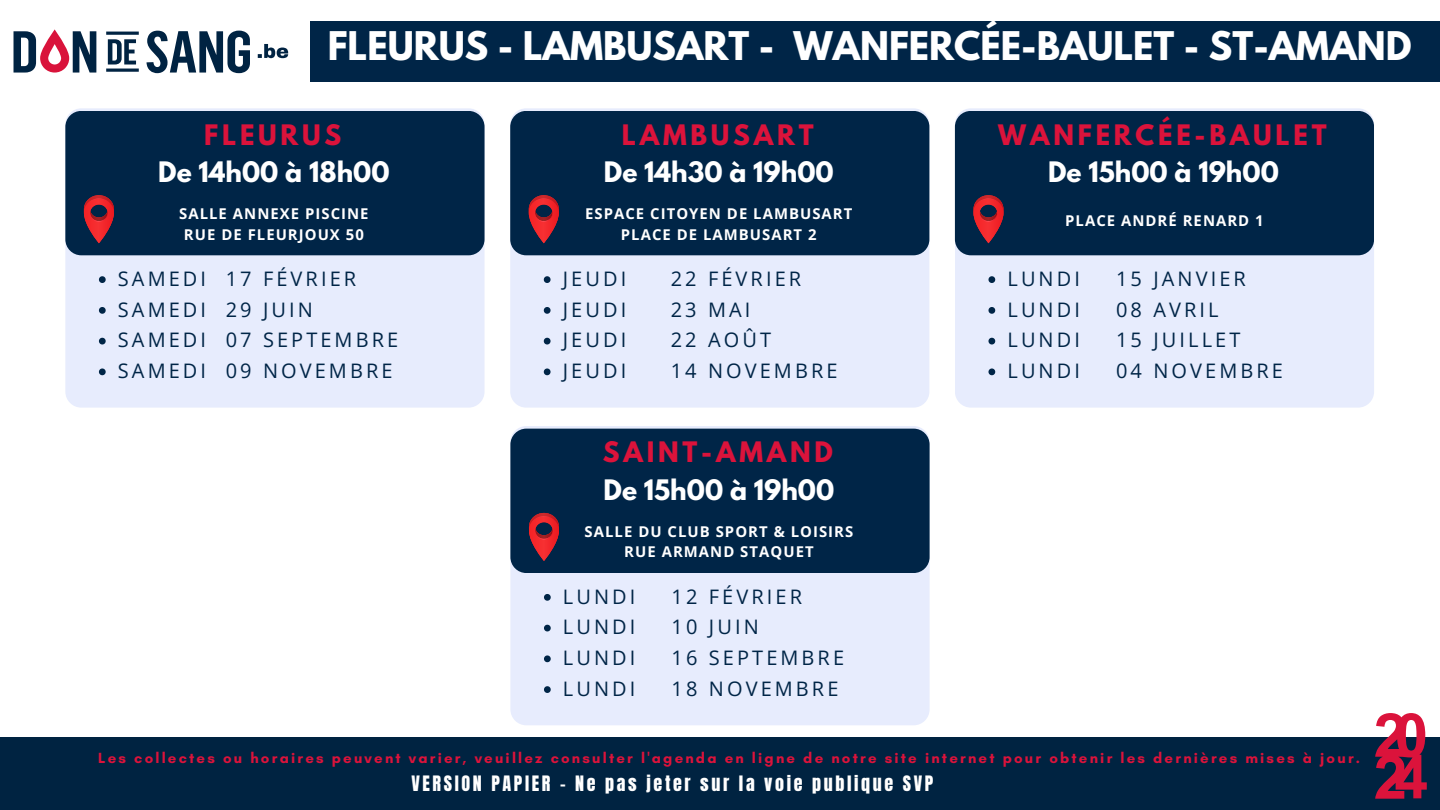
<style>
.page{position:relative;width:1440px;height:810px;background:#fff}
.page>*{position:absolute;margin:0;border:0;box-sizing:border-box;transform-origin:0 0}
.t1{font:700 35px "League Spartan";color:#fff}
.t2{font:700 25px "League Spartan";color:#fff}
.t3{font:700 25px "League Spartan";letter-spacing:.15em;color:#db133b}
.t4{font:20px "Open Sans";letter-spacing:.155em;color:#002547}
.t5{font:18.1px "Anton";letter-spacing:.145em;color:#fff}
.t6{font:700 15px "Glacial Indifference";letter-spacing:.145em;color:#db133b}
.t7{font:700 14.9px/20.2px "Open Sans";letter-spacing:.07em;color:#fff;text-align:center}
</style>
<div class="page">
<svg style="left:14px;top:29px;width:82px;height:44px"></svg>
<svg style="left:147px;top:31px;width:103px;height:42px"></svg>
<svg style="left:258px;top:44px;width:30px;height:14px"></svg>
<svg style="left:108px;top:39px;width:28px;height:26px"></svg>
<hr style="left:108px;top:69px;width:29px;height:3px;background:#002342">
<hr style="left:108px;top:32px;width:29px;height:3px;background:#002342">
<div style="left:65px;top:108px;width:420px;height:300px;background:#e7ecfd;border-radius:16px"></div>
<div style="left:65px;top:111px;width:419px;height:144px;background:#002547;border-radius:16px"></div>
<svg style="left:84px;top:195px;width:30px;height:48px"></svg>
<svg style="left:99px;top:276px;width:7px;height:7px"></svg>
<svg style="left:99px;top:307px;width:7px;height:7px"></svg>
<svg style="left:99px;top:338px;width:7px;height:6px"></svg>
<svg style="left:99px;top:368px;width:7px;height:7px"></svg>
<div style="left:955px;top:108px;width:419px;height:300px;background:#e7ecfd;border-radius:16px"></div>
<div style="left:955px;top:111px;width:419px;height:144px;background:#002547;border-radius:16px"></div>
<svg style="left:973px;top:195px;width:30px;height:48px"></svg>
<svg style="left:988px;top:276px;width:7px;height:7px"></svg>
<svg style="left:988px;top:307px;width:7px;height:7px"></svg>
<svg style="left:988px;top:338px;width:7px;height:6px"></svg>
<svg style="left:988px;top:368px;width:7px;height:7px"></svg>
<div style="left:510px;top:108px;width:419px;height:300px;background:#e7ecfd;border-radius:16px"></div>
<div style="left:510px;top:111px;width:419px;height:144px;background:#002547;border-radius:16px"></div>
<svg style="left:529px;top:195px;width:30px;height:48px"></svg>
<svg style="left:544px;top:276px;width:7px;height:7px"></svg>
<svg style="left:544px;top:307px;width:7px;height:7px"></svg>
<svg style="left:544px;top:338px;width:7px;height:6px"></svg>
<svg style="left:544px;top:368px;width:7px;height:7px"></svg>
<div style="left:510px;top:426px;width:420px;height:299px;background:#e7ecfd;border-radius:16px"></div>
<div style="left:510px;top:429px;width:420px;height:144px;background:#002547;border-radius:16px"></div>
<svg style="left:529px;top:513px;width:30px;height:48px"></svg>
<svg style="left:544px;top:594px;width:7px;height:7px"></svg>
<svg style="left:544px;top:625px;width:7px;height:6px"></svg>
<svg style="left:544px;top:655px;width:7px;height:7px"></svg>
<svg style="left:544px;top:686px;width:7px;height:7px"></svg>
<div style="left:311px;top:21px;width:1129px;height:61px;background:#002547"></div>
<div style="left:0;top:737px;width:1440px;height:73px;background:#002341"></div>
<svg style="left:1375px;top:713px;width:52px;height:85px"></svg>
<p class="t1" style="left:328px;top:29px;width:1085px">FLEURUS - LAMBUSART - WANFERCÉE-BAULET - ST-AMAND</p>
<h1 class="t3" style="left:204px;top:122px;width:139px">FLEURUS</h1>
<h2 class="t2" style="left:158px;top:160px;width:233px">De 14h00 à 18h00</h2>
<p class="t7" style="left:179px;top:203px;width:191px">SALLE ANNEXE PISCINE<br>RUE DE FLEURJOUX 50</p>
<h3 class="t4" style="left:118px;top:265px;width:240px">SAMEDI 17 FÉVRIER</h3>
<p class="t4" style="left:118px;top:295px;width:196px">SAMEDI 29 JUIN</p>
<h5 class="t4" style="left:118px;top:326px;width:282px">SAMEDI 07 SEPTEMBRE</h5>
<p class="t4" style="left:118px;top:357px;width:276px">SAMEDI 09 NOVEMBRE</p>
<p class="t3" style="left:622px;top:122px;width:193px">LAMBUSART</p>
<p class="t2" style="left:604px;top:160px;width:231px">De 14h30 à 19h00</p>
<p class="t7" style="left:585px;top:203px;width:269px">ESPACE CITOYEN DE LAMBUSART<br>PLACE DE LAMBUSART 2</p>
<p class="t4" style="left:563px;top:265px;width:65px">JEUDI</p>
<p class="t4" style="left:671px;top:265px;width:132px">22 FÉVRIER</p>
<h2 class="t4" style="left:563px;top:295px;width:65px">JEUDI</h2>
<h2 class="t4" style="left:671px;top:295px;width:81px">23 MAI</h2>
<h3 class="t4" style="left:563px;top:326px;width:65px">JEUDI</h3>
<h3 class="t4" style="left:671px;top:326px;width:102px">22 AOÛT</h3>
<h5 class="t4" style="left:563px;top:357px;width:65px">JEUDI</h5>
<h5 class="t4" style="left:671px;top:357px;width:168px">14 NOVEMBRE</h5>
<p class="t3" style="left:603px;top:440px;width:232px">SAINT-AMAND</p>
<p class="t2" style="left:604px;top:478px;width:232px">De 15h00 à 19h00</p>
<p class="t7" style="left:585px;top:521px;width:270px">SALLE DU CLUB SPORT &amp; LOISIRS<br>RUE ARMAND STAQUET</p>
<p class="t4" style="left:563px;top:582px;width:74px">LUNDI</p>
<p class="t4" style="left:672px;top:582px;width:132px">12 FÉVRIER</p>
<p class="t4" style="left:563px;top:613px;width:74px">LUNDI</p>
<p class="t4" style="left:672px;top:613px;width:89px">10 JUIN</p>
<h2 class="t4" style="left:563px;top:644px;width:74px">LUNDI</h2>
<h2 class="t4" style="left:672px;top:644px;width:174px">16 SEPTEMBRE</h2>
<h3 class="t4" style="left:563px;top:675px;width:74px">LUNDI</h3>
<h3 class="t4" style="left:672px;top:675px;width:168px">18 NOVEMBRE</h3>
<p class="t3" style="left:998px;top:122px;width:330px">WANFERCÉE-BAULET</p>
<p class="t2" style="left:1048px;top:160px;width:232px">De 15h00 à 19h00</p>
<p class="t7" style="left:1065px;top:210px;width:200px">PLACE ANDRÉ RENARD 1</p>
<h2 class="t4" style="left:1007px;top:265px;width:74px">LUNDI</h2>
<h2 class="t4" style="left:1116px;top:265px;width:131px">15 JANVIER</h2>
<h3 class="t4" style="left:1007px;top:295px;width:74px">LUNDI</h3>
<h3 class="t4" style="left:1116px;top:295px;width:104px">08 AVRIL</h3>
<p class="t4" style="left:1007px;top:326px;width:74px">LUNDI</p>
<p class="t4" style="left:1116px;top:326px;width:126px">15 JUILLET</p>
<h5 class="t4" style="left:1007px;top:357px;width:74px">LUNDI</h5>
<h5 class="t4" style="left:1116px;top:357px;width:168px">04 NOVEMBRE</h5>
<h5 class="t6" style="left:98px;top:748px;width:1263px">Les collectes ou horaires peuvent varier, veuillez consulter l'agenda en ligne de notre site internet pour obtenir les dernières mises à jour.</h5>
<p class="t5" style="left:411px;top:771px;width:524px">VERSION PAPIER - Ne pas jeter sur la voie publique SVP</p>
</div>
